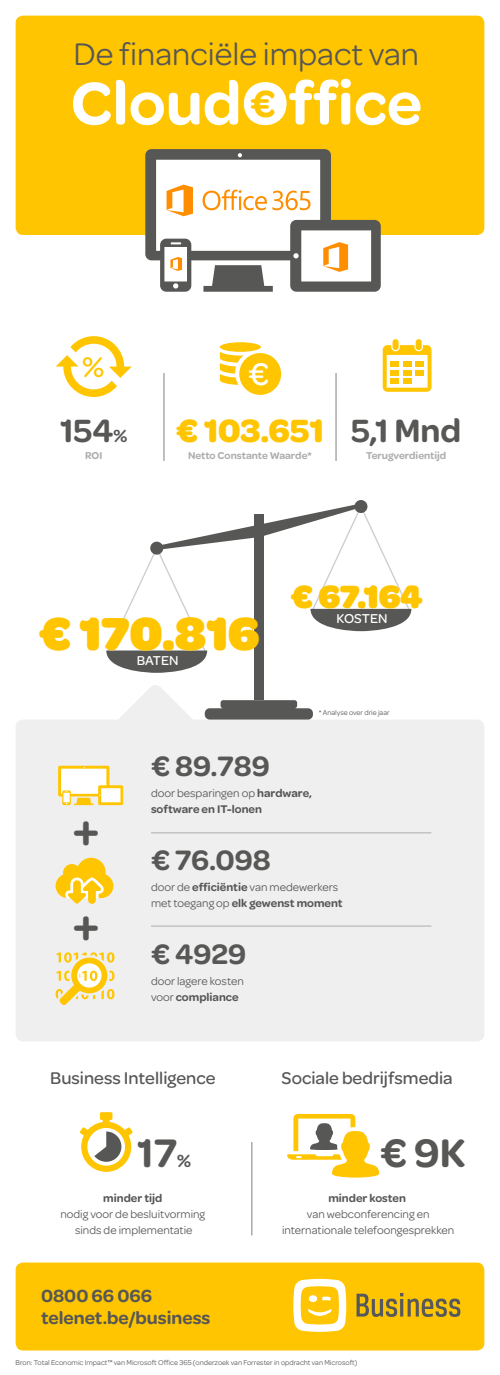
<style>
.page{position:relative;width:500px;height:1375px;background:#fff}
.page>*{position:absolute;margin:0;border:0;box-sizing:border-box;transform-origin:0 0}
.t1{font:600 64.06px "Omnes";color:#fff}
.t2{font:900 49.44px "Omnes";color:#ffc500}
.t3{font:600 49.44px/95.2px "Omnes";color:#575756}
.t4{font:600 42.5px "Omnes";color:#575756}
.t5{font:600 40.31px "Omnes";color:#ffc500}
.t6{font:600 34.38px "Omnes";color:#575756}
.t7{font:700 34.38px "Omnes";color:#ffc500}
.t8{font:900 34.38px "Omnes";color:#ffc500}
.t9{font:33.38px "Omnes";color:#575756}
.t10{font:500 33.38px "Omnes";color:#fff}
.t11{font:500 30.19px "Omnes";color:#ffc500}
.t12{font:600 30px "Omnes";color:#575756}
.t13{font:600 18.75px/22.5px "Omnes";color:#575756}
.t14{font:500 18.12px "Omnes";color:#575756}
.t15{font:500 13.75px "Omnes";color:#fff}
.t16{font:11.88px/16.2px "Omnes";color:#575756}
.t17{font:600 11.88px/16.2px "Omnes";color:#575756}
.t18{font:600 10.62px "Omnes";color:#adadac}
.t19{font:7.5px "Omnes";color:#575756}
.s1{font-size:18.75px}
.s2{font-weight:400}
.s3{font-weight:600}
</style>
<div class="page">
<div style="left:16px;top:16px;width:468px;height:219px;background:#ffc500;border-radius:8px"></div>
<div style="left:16px;top:720px;width:468px;height:321px;background:#efefef;border-radius:7px"></div>
<div style="left:16px;top:1263px;width:468px;height:88px;background:#ffc500;border-radius:8px"></div>
<svg style="left:145px;top:149px;width:236px;height:143px;fill:#fff"></svg>
<svg style="left:203px;top:190px;width:108px;height:20px;background:#ffdcb3"></svg>
<svg style="left:167px;top:185px;width:26px;height:31px"></svg>
<svg style="left:170px;top:257px;width:12px;height:14px"></svg>
<svg style="left:323px;top:242px;width:25px;height:30px"></svg>
<div style="left:254px;top:514px;width:10px;height:186px;background:#575756"></div>
<svg style="left:354px;top:500px;width:13px;height:13px"></svg>
<svg style="left:106px;top:504px;width:305px;height:169px"></svg>
<div style="left:150px;top:542px;width:13px;height:13px;background:#575756;border-radius:50%"></div>
<svg style="left:220px;top:352px;width:23px;height:33px"></svg>
<div style="left:220px;top:342px;width:41px;height:10px;background:#ffc500;border-radius:50%"></div>
<div style="left:239px;top:353px;width:42px;height:42px;background:#ffc500;border-radius:50%"></div>
<svg style="left:56px;top:336px;width:76px;height:61px"></svg>
<svg style="left:383px;top:345px;width:49px;height:47px"></svg>
<div style="left:403px;top:378px;width:8px;height:6px;background:#ffc500"></div>
<div style="left:390px;top:378px;width:9px;height:6px;background:#ffc500"></div>
<div style="left:415px;top:370px;width:9px;height:5px;background:#ffc500"></div>
<div style="left:403px;top:370px;width:8px;height:5px;background:#ffc500"></div>
<div style="left:390px;top:370px;width:9px;height:5px;background:#ffc500"></div>
<div style="left:415px;top:361px;width:9px;height:6px;background:#ffc500"></div>
<div style="left:403px;top:361px;width:8px;height:6px;background:#ffc500"></div>
<div style="left:390px;top:361px;width:9px;height:6px;background:#ffc500"></div>
<div style="left:393px;top:339px;width:6px;height:11px;background:#ffc500;border-radius:3px"></div>
<div style="left:416px;top:339px;width:6px;height:11px;background:#ffc500;border-radius:3px"></div>
<hr style="left:164px;top:373px;width:1px;height:88px;background:#818181">
<hr style="left:336px;top:373px;width:1px;height:88px;background:#818181">
<hr style="left:252px;top:1142px;width:1px;height:94px;background:#818181">
<hr style="left:151px;top:833px;width:280px;height:1px;background:#adadac">
<hr style="left:151px;top:926px;width:280px;height:1px;background:#adadac">
<svg style="left:58px;top:685px;width:255px;height:120px"></svg>
<svg style="left:56px;top:952px;width:59px;height:53px"></svg>
<svg style="left:56px;top:858px;width:57px;height:46px"></svg>
<svg style="left:287px;top:1114px;width:92px;height:64px"></svg>
<svg style="left:80px;top:1112px;width:53px;height:60px"></svg>
<svg style="left:357px;top:1293px;width:103px;height:24px"></svg>
<svg style="left:293px;top:1279px;width:53px;height:53px"></svg>
<div style="left:250px;top:87px;width:31px;height:33px;background:#fff;border-radius:50%"></div>
<h3 class="t9" style="left:74px;top:36px;width:347px">De financiële impact van</h3>
<h1 class="t1" style="left:71px;top:67px;width:353px">CloudOffice</h1>
<h3 class="t5" style="left:250px;top:80px;width:27px">€</h3>
<h3 class="t11" style="left:82px;top:350px;width:24px">%</h3>
<h3 class="t10" style="left:248px;top:355px;width:22px">€</h3>
<h3 class="t6" style="left:60px;top:411px;width:69px">154<span class="s1">%</span></h3>
<p class="t18" style="left:85px;top:449px;width:19px">ROI</p>
<h3 class="t7" style="left:176px;top:411px;width:149px">€ 103.651</h3>
<p class="t18" style="left:188px;top:449px;width:125px">Netto Constante Waarde*</p>
<h3 class="t6" style="left:351px;top:411px;width:112px">5,1 Mnd</h3>
<p class="t18" style="left:366px;top:449px;width:82px">Terugverdientijd</p>
<h2 class="t2" style="left:39px;top:604px;width:222px">€ 170.816</h2>
<p class="t15" style="left:137px;top:652px;width:43px">BATEN</p>
<h3 class="t12" style="left:151px;top:749px;width:120px">€ 89.789</h3>
<h3 class="t8" style="left:291px;top:577px;width:133px">€ 67.164</h3>
<p class="t15" style="left:336px;top:611px;width:53px">KOSTEN</p>
<p class="t19" style="left:319px;top:708px;width:72px">* Analyse over drie jaar</p>
<h2 class="t3" style="left:73px;top:782px;width:28px">+ +</h2>
<p class="t17" style="left:151px;top:785px;width:163px"><span class="s2">door besparingen op</span> hardware, software en IT-lonen</p>
<h3 class="t12" style="left:151px;top:843px;width:121px">€ 76.098</h3>
<p class="t16" style="left:151px;top:879px;width:193px">door de <span class="s3">efficiëntie</span> van medewerkers met toegang op <span class="s3">elk gewenst moment</span></p>
<h3 class="t12" style="left:151px;top:937px;width:97px">€ 4929</h3>
<p class="t16" style="left:151px;top:973px;width:94px">door lagere kosten voor <span class="s3">compliance</span></p>
<h3 class="t14" style="left:50px;top:1067px;width:167px">Business Intelligence</h3>
<h3 class="t14" style="left:282px;top:1067px;width:173px">Sociale bedrijfsmedia</h3>
<h3 class="t4" style="left:137px;top:1128px;width:41px">17</h3>
<h3 class="t13" style="left:177px;top:1149px;width:15px">%</h3>
<p class="t17" style="left:103px;top:1190px;width:61px">minder tijd</p>
<p class="t16" style="left:60px;top:1206px;width:146px;text-align:center">nodig voor de besluitvorming sinds de implementatie</p>
<h3 class="t13" style="left:41px;top:1284px;width:171px">0800 66 066 telenet.be/business</h3>
<h3 class="t4" style="left:380px;top:1128px;width:87px">€ 9K</h3>
<p class="t17" style="left:328px;top:1190px;width:79px">minder kosten</p>
<p class="t16" style="left:282px;top:1206px;width:174px;text-align:center">van webconferencing en internationale telefoongesprekken</p>
<p class="t19" style="left:16px;top:1358px;width:343px">Bron: Total Economic Impact™ van Microsoft Office 365 (onderzoek van Forrester in opdracht van Microsoft)</p>
</div>
